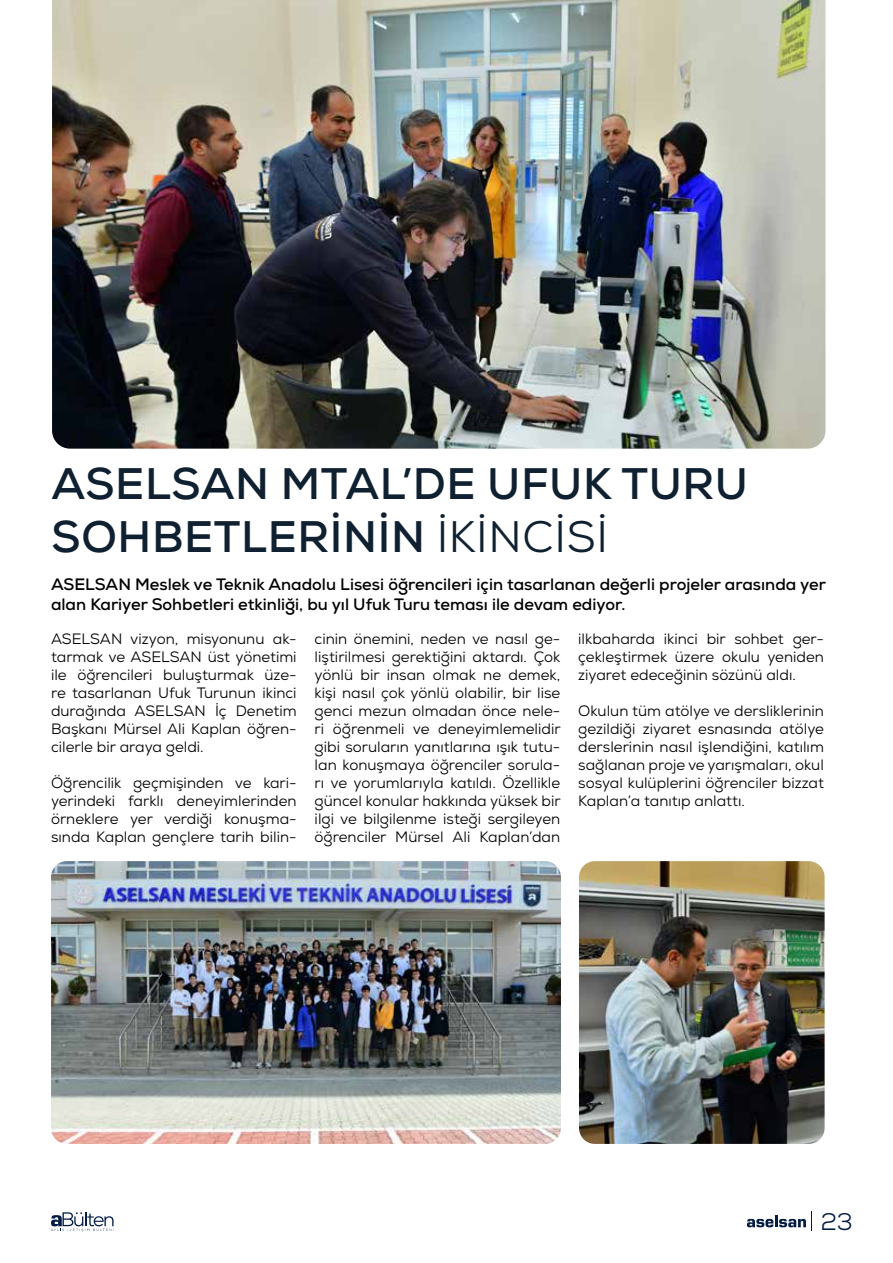
<style>
.page{position:relative;width:893px;height:1263px;background:#fff}
.page>*{position:absolute;margin:0;border:0;box-sizing:border-box;transform-origin:0 0}
.t1{font:700 44.1px/52.9px "Nexa";letter-spacing:.015em;color:#0f2030}
.t2{font:24px "Nexa";color:#041d47}
.t3{font:700 16.5px/19.8px "Nexa";color:#000}
.t4{font:15px/18px "Nexa";color:#000;text-align:justify}
.s1{font-weight:400}
</style>
<div class="page">
<svg style="left:747px;top:1215px;width:59px;height:12px"></svg>
<svg style="left:51px;top:1212px;width:63px;height:20px"></svg>
<img style="left:52px;top:0;width:773px;height:449px">
<img style="left:51px;top:861px;width:510px;height:283px">
<img style="left:579px;top:861px;width:246px;height:283px">
<h1 class="t1" style="left:52px;top:458px;width:698px">ASELSAN MTAL’DE UFUK TURU<br>SOHBETLERI NI N <span class="s1">İKI NCISI</span></h1>
<p class="t3" style="left:51px;top:574px;width:776px">ASELSAN Meslek ve Teknik Anadolu Lisesi öğrencileri için tasarlanan değerli projeler arasında yer alan Kariyer Sohbetleri etkinliği, bu yıl Ufuk Turu teması ile devam ediyor.</p>
<p class="t4" style="left:51px;top:629px;width:247px">ASELSAN vizyon, misyonunu ak&shy;tarmak ve ASELSAN üst yönetimi ile öğrencileri buluşturmak üze&shy;re tasarlanan Ufuk Turunun ikinci durağında ASELSAN İç Denetim Başkanı Mürsel Ali Kaplan öğren&shy;cilerle bir araya geldi.</p>
<p class="t4" style="left:51px;top:773px;width:247px">Öğrencilik geçmişinden ve kari&shy;yerindeki farklı deneyimlerinden örneklere yer verdiği konuşma&shy;sında Kaplan gençlere tarih bilin-</p>
<p class="t4" style="left:315px;top:629px;width:247px">cinin önemini, neden ve nasıl ge&shy;liştirilmesi gerektiğini aktardı. Çok yönlü bir insan olmak ne demek, kişi nasıl çok yönlü olabilir, bir lise genci mezun olmadan önce nele&shy;ri öğrenmeli ve deneyimlemelidir gibi soruların yanıtlarına ışık tutu&shy;lan konuşmaya öğrenciler sorula&shy;rı ve yorumlarıyla katıldı. Özellikle güncel konular hakkında yüksek bir ilgi ve bilgilenme isteği sergileyen öğrenciler Mürsel Ali Kaplan’dan</p>
<p class="t4" style="left:578px;top:629px;width:247px">ilkbaharda ikinci bir sohbet ger&shy;çekleştirmek üzere okulu yeniden ziyaret edeceğinin sözünü aldı.</p>
<p class="t4" style="left:578px;top:701px;width:247px">Okulun tüm atölye ve dersliklerinin gezildiği ziyaret esnasında atölye derslerinin nasıl işlendiğini, katılım sağlanan proje ve yarışmaları, okul sosyal kulüplerini öğrenciler bizzat Kaplan’a tanıtıp anlattı.</p>
<h2 class="t2" style="left:821px;top:1206px;width:34px">23</h2>
</div>
